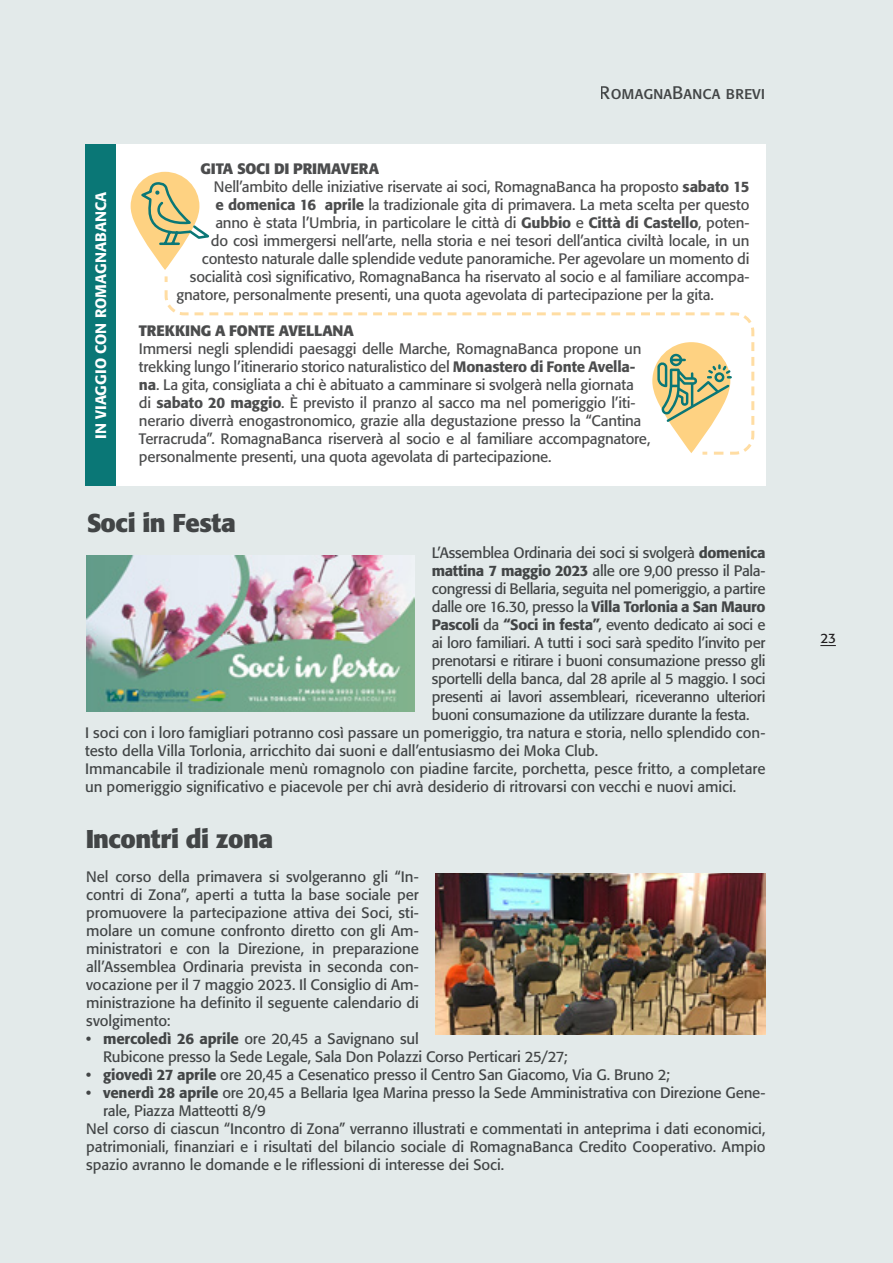
<style>
.page{position:relative;width:893px;height:1263px;background:#e3eaea}
.page>*{position:absolute;margin:0;border:0;box-sizing:border-box;transform-origin:0 0}
.t1{font:700 25.5px "Formata";letter-spacing:-.015em;color:#4b4c4d}
.t2{font:18px "Formata Regular SC";color:#4b4c4d}
.testo{font:15px/18px "Formata";letter-spacing:-.01em;color:#4b4c4d}
.t3{font:700 15px "Formata";letter-spacing:-.01em;color:#4b4c4d}
.testo-2{font:500 15px "Formata";letter-spacing:.005em;color:#fff}
.t4{font:13.5px "Formata";color:#231f20}
.s1{font-weight:500}
</style>
<div class="page">
<svg style="left:820px;top:645px;width:16px;height:1px"></svg>
<img style="left:436px;top:873px;width:329px;height:162px">
<img style="left:86px;top:555px;width:329px;height:157px">
<div style="left:110px;top:145px;width:655px;height:341px;background:#fff"></div>
<div style="left:85px;top:145px;width:30px;height:341px;background:#0a7776"></div>
<svg style="left:164px;top:276px;width:591px;height:179px"></svg>
<svg style="left:652px;top:342px;width:80px;height:113px"></svg>
<svg style="left:131px;top:172px;width:78px;height:98px"></svg>
<p class="testo-2" style="left:92px;top:439px;width:249px;rotate:-90deg">IN VIAGGIO CON ROMAGNABANCA</p>
<p class="t2" style="left:600px;top:82px;width:167px">RomagnaBanca brevi</p>
<p class="t3" style="left:200px;top:159px;width:180px">GITA SOCI DI PRIMAVERA</p>
<p class="testo" style="left:214px;top:178px;width:537px">Nell’ambito delle iniziative riservate ai soci, RomagnaBanca ha proposto <span class="s1">sabato 15</span></p>
<p class="testo" style="left:215px;top:196px;width:535px"><span class="s1">e domenica 16 aprile</span> la tradizionale gita di primavera. La meta scelta per questo</p>
<p class="testo" style="left:215px;top:214px;width:536px">anno è stata l’Umbria, in particolare le città di <span class="s1">Gubbio</span> e <span class="s1">Città di Castello</span>, poten-</p>
<p class="testo" style="left:211px;top:232px;width:540px">do così immergersi nell’arte, nella storia e nei tesori dell’antica civiltà locale, in un</p>
<p class="testo" style="left:202px;top:250px;width:549px">contesto naturale dalle splendide vedute panoramiche. Per agevolare un momento di</p>
<p class="testo" style="left:190px;top:268px;width:561px">socialità così significativo, RomagnaBanca ha riservato al socio e al familiare accompa-</p>
<p class="testo" style="left:176px;top:286px;width:539px">gnatore, personalmente presenti, una quota agevolata di partecipazione per la gita.</p>
<p class="t3" style="left:139px;top:321px;width:216px">TREKKING A FONTE AVELLANA</p>
<p class="testo" style="left:139px;top:340px;width:513px">Immersi negli splendidi paesaggi delle Marche, RomagnaBanca propone un trekking lungo l’itinerario storico naturalistico del <span class="s1">Monastero di Fonte Avella&shy;na</span>. La gita, consigliata a chi è abituato a camminare si svolgerà nella giornata<br>di <span class="s1">sabato 20 maggio</span>. È previsto il pranzo al sacco ma nel pomeriggio l’iti&shy;nerario diverrà enogastronomico, grazie alla degustazione presso la “Cantina Terracruda”. RomagnaBanca riserverà al socio e al familiare accompagnatore, personalmente presenti, una quota agevolata di partecipazione.</p>
<h1 class="t1" style="left:86px;top:507px;width:151px">Soci in Festa</h1>
<p class="testo" style="left:432px;top:544px;width:335px">L’Assemblea Ordinaria dei soci si svolgerà <span class="s1">domenica</span></p>
<p class="testo" style="left:432px;top:562px;width:335px"><span class="s1">mattina 7 maggio 2023</span> alle ore 9,00 presso il Pala-</p>
<p class="testo" style="left:432px;top:580px;width:335px">congressi di Bellaria, seguita nel pomeriggio, a partire</p>
<p class="testo" style="left:432px;top:598px;width:335px">dalle ore 16.30, presso la <span class="s1">Villa Torlonia a San Mauro</span></p>
<p class="testo" style="left:432px;top:616px;width:335px"><span class="s1">Pascoli</span> da <span class="s1">“Soci in festa”</span>, evento dedicato ai soci e</p>
<p class="testo" style="left:432px;top:634px;width:335px">ai loro familiari. A tutti i soci sarà spedito l’invito per</p>
<p class="testo" style="left:432px;top:652px;width:335px">prenotarsi e ritirare i buoni consumazione presso gli</p>
<p class="testo" style="left:432px;top:670px;width:335px">sportelli della banca, dal 28 aprile al 5 maggio. I soci</p>
<p class="testo" style="left:432px;top:688px;width:335px">presenti ai lavori assembleari, riceveranno ulteriori</p>
<p class="testo" style="left:432px;top:706px;width:319px">buoni consumazione da utilizzare durante la festa.</p>
<p class="testo" style="left:85px;top:724px;width:682px">I soci con i loro famigliari potranno così passare un pomeriggio, tra natura e storia, nello splendido con-</p>
<p class="testo" style="left:85px;top:742px;width:515px">testo della Villa Torlonia, arricchito dai suoni e dall’entusiasmo dei Moka Club.</p>
<p class="testo" style="left:85px;top:760px;width:682px">Immancabile il tradizionale menù romagnolo con piadine farcite, porchetta, pesce fritto, a completare</p>
<p class="testo" style="left:85px;top:778px;width:653px">un pomeriggio significativo e piacevole per chi avrà desiderio di ritrovarsi con vecchi e nuovi amici.</p>
<h1 class="t1" style="left:85px;top:823px;width:190px">Incontri di zona</h1>
<p class="testo" style="left:86px;top:868px;width:334px;text-align:justify">Nel corso della primavera si svolgeranno gli “In&shy;contri di Zona”, aperti a tutta la base sociale per promuovere la partecipazione attiva dei Soci, sti&shy;molare un comune confronto diretto con gli Am&shy;ministratori e con la Direzione, in preparazione all’Assemblea Ordinaria prevista in seconda con&shy;vocazione per il 7 maggio 2023. Il Consiglio di Am&shy;ministrazione ha definito il seguente calendario di svolgimento:</p>
<p class="testo" style="left:103px;top:1030px;width:466px;text-indent:-17px"><span class="s1">• mercoledì 26 aprile</span> ore 20,45 a Savignano sul<br>Rubicone presso la Sede Legale, Sala Don Polazzi Corso Perticari 25/27;</p>
<p class="testo" style="left:86px;top:1066px;width:585px"><span class="s1">• giovedì 27 aprile</span> ore 20,45 a Cesenatico presso il Centro San Giacomo, Via G. Bruno 2;</p>
<p class="testo" style="left:86px;top:1084px;width:681px"><span class="s1">• venerdì 28 aprile</span> ore 20,45 a Bellaria Igea Marina presso la Sede Amministrativa con Direzione Gene-</p>
<p class="testo" style="left:103px;top:1102px;width:164px">rale, Piazza Matteotti 8/9</p>
<p class="testo" style="left:86px;top:1120px;width:681px">Nel corso di ciascun “Incontro di Zona” verranno illustrati e commentati in anteprima i dati economici,</p>
<p class="testo" style="left:86px;top:1138px;width:681px">patrimoniali, finanziari e i risultati del bilancio sociale di RomagnaBanca Credito Cooperativo. Ampio</p>
<p class="testo" style="left:86px;top:1156px;width:420px">spazio avranno le domande e le riflessioni di interesse dei Soci.</p>
<p class="t4" style="left:820px;top:630px;width:17px">23</p>
</div>
